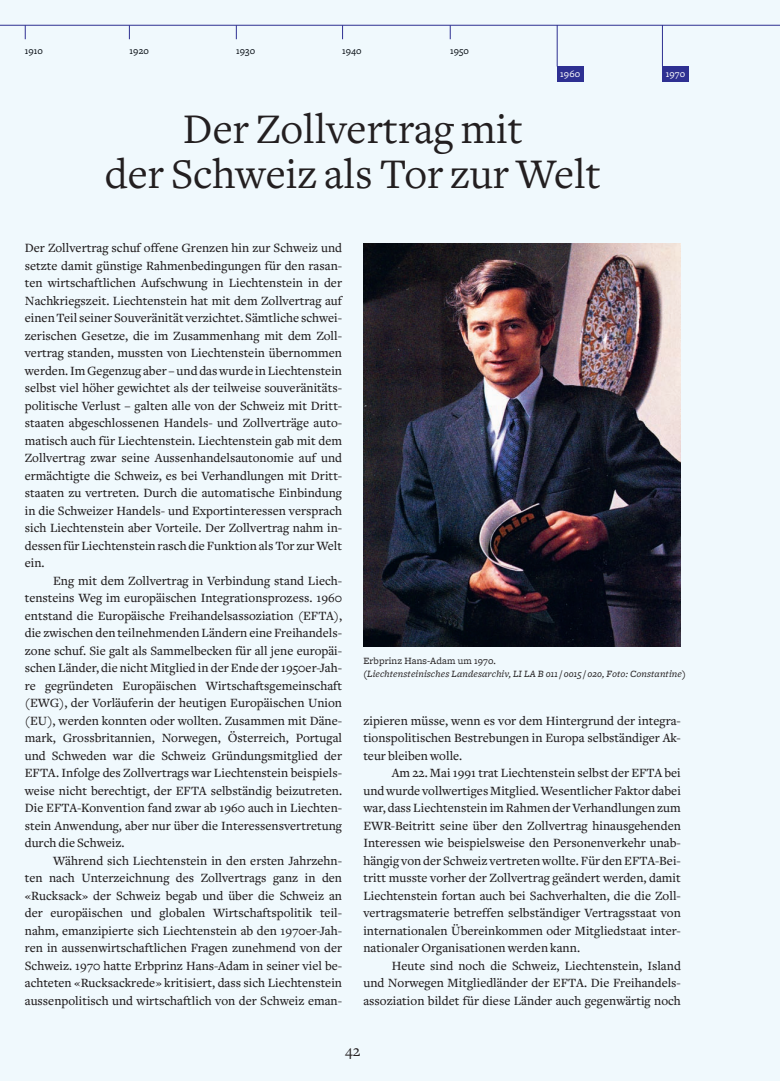
<style>
.page{position:relative;width:780px;height:1081px;background:#f0f9fd}
.page>*{position:absolute;margin:0;border:0;box-sizing:border-box;transform-origin:0 0}
.t1{font:43.75px/45px "Freight Text";color:#231f20;text-align:center}
.t2{font:16.25px "Freight Text";color:#231f20}
.t3{font:500 13.12px/17.5px "Freight Text";color:#231f20;text-align:justify}
.t4{font:italic 10px "Freight Micro";letter-spacing:.01em;color:#231f20}
.t5{font:10px "Freight Micro";letter-spacing:.01em;color:#231f20}
.t6{font:10px "Freight Micro";letter-spacing:.01em;color:#080e14}
.t7{font:10px "Freight Micro";letter-spacing:.01em;color:#fff}
</style>
<div class="page">
<hr style="left:0;top:25px;width:780px;height:1px;background:#2e3092">
<svg style="left:25px;top:25px;width:1px;height:14px"></svg>
<svg style="left:129px;top:25px;width:1px;height:14px"></svg>
<svg style="left:236px;top:25px;width:1px;height:14px"></svg>
<svg style="left:342px;top:25px;width:1px;height:14px"></svg>
<svg style="left:450px;top:25px;width:1px;height:14px"></svg>
<img style="left:363px;top:243px;width:317px;height:403px">
<hr style="left:556px;top:25px;width:1px;height:41px;background:#2e3092">
<hr style="left:662px;top:25px;width:1px;height:41px;background:#2e3092">
<div style="left:556px;top:66px;width:27px;height:16px;background:#2e3092"></div>
<div style="left:662px;top:66px;width:27px;height:16px;background:#2e3092"></div>
<p class="t6" style="left:25px;top:46px;width:20px">1910</p>
<p class="t6" style="left:130px;top:46px;width:21px">1920</p>
<p class="t6" style="left:236px;top:46px;width:21px">1930</p>
<p class="t6" style="left:342px;top:46px;width:21px">1940</p>
<p class="t6" style="left:450px;top:46px;width:21px">1950</p>
<p class="t7" style="left:560px;top:68px;width:21px">1960</p>
<p class="t7" style="left:665px;top:68px;width:21px">1970</p>
<h1 class="t1" style="left:105px;top:107px;width:497px">Der Zollvertrag mit<br>der Schweiz als Tor zur Welt</h1>
<p class="t3" style="left:25px;top:240px;width:319px">Der Zollvertrag schuf offene Grenzen hin zur Schweiz und setzte damit günstige Rahmenbedingungen für den rasan&shy;ten wirtschaftlichen Aufschwung in Liechtenstein in der Nachkriegszeit. Liechtenstein hat mit dem Zollvertrag auf einen Teil seiner Souveränität verzichtet. Sämtliche schwei&shy;zerischen Gesetze, die im Zusammenhang mit dem Zoll&shy;vertrag standen, mussten von Liechtenstein übernommen werden. Im Gegenzug aber – und das wurde in Liechtenstein selbst viel höher gewichtet als der teilweise souveränitäts&shy;politische Verlust – galten alle von der Schweiz mit Dritt&shy;staaten abgeschlossenen Handels- und Zollverträge auto&shy;matisch auch für Liechtenstein. Liechtenstein gab mit dem Zollvertrag zwar seine Aussenhandelsautonomie auf und ermächtigte die Schweiz, es bei Verhandlungen mit Dritt&shy;staaten zu vertreten. Durch die automatische Einbindung in die Schweizer Handels- und Exportinteressen versprach sich Liechtenstein aber Vorteile. Der Zollvertrag nahm in&shy;dessen für Liechtenstein rasch die Funktion als Tor zur Welt ein.</p>
<p class="t3" style="left:25px;top:572px;width:319px;text-indent:28px">Eng mit dem Zollvertrag in Verbindung stand Liech&shy;tensteins Weg im europäischen Integrationsprozess. 1960 entstand die Europäische Freihandelsassoziation (EFTA), die zwischen den teilnehmenden Ländern eine Freihandels&shy;zone schuf. Sie galt als Sammelbecken für all jene europäi&shy;schen Länder, die nicht Mitglied in der Ende der 1950er-Jah&shy;re gegründeten Europäischen Wirtschaftsgemeinschaft (EWG), der Vorläuferin der heutigen Europäischen Union (EU), werden konnten oder wollten. Zusammen mit Däne&shy;mark, Grossbritannien, Norwegen, Österreich, Portugal und Schweden war die Schweiz Gründungsmitglied der EFTA. Infolge des Zollvertrags war Liechtenstein beispiels&shy;weise nicht berechtigt, der EFTA selbständig beizutreten.<br>Die EFTA-Konvention fand zwar ab 1960 auch in Liechten&shy;stein Anwendung, aber nur über die Interessensvertretung durch die Schweiz.</p>
<p class="t3" style="left:25px;top:852px;width:319px;text-indent:28px">Während sich Liechtenstein in den ersten Jahrzehn&shy;ten nach Unterzeichnung des Zollvertrags ganz in den «Rucksack» der Schweiz begab und über die Schweiz an der europäischen und globalen Wirtschaftspolitik teil&shy;nahm, emanzipierte sich Liechtenstein ab den 1970er-Jah&shy;ren in aussenwirtschaftlichen Fragen zunehmend von der Schweiz. 1970 hatte Erbprinz Hans-Adam in seiner viel be&shy;achteten «Rucksackrede» kritisiert, dass sich Liechtenstein aussenpolitisch und wirtschaftlich von der Schweiz eman-</p>
<p class="t5" style="left:363px;top:655px;width:134px">Erbprinz Hans-Adam um 1970.</p>
<p class="t4" style="left:363px;top:668px;width:324px">(Liechtensteinisches Landesarchiv, LI LA B 011/ 0015 / 020, Foto: Constantine)</p>
<p class="t3" style="left:363px;top:712px;width:319px">zipieren müsse, wenn es vor dem Hintergrund der integra&shy;tionspolitischen Bestrebungen in Europa selbständiger Ak&shy;teur bleiben wolle.</p>
<p class="t3" style="left:363px;top:764px;width:319px;text-indent:28px">Am 22. Mai 1991 trat Liechtenstein selbst der EFTA bei und wurde vollwertiges Mitglied. Wesentlicher Faktor dabei war, dass Liechtenstein im Rahmen der Verhandlungen zum EWR-Beitritt seine über den Zollvertrag hinausgehenden Interessen wie beispielsweise den Personenverkehr unab&shy;hängig von der Schweiz vertreten wollte. Für den EFTA-Bei&shy;tritt musste vorher der Zollvertrag geändert werden, damit Liechtenstein fortan auch bei Sachverhalten, die die Zoll&shy;vertragsmaterie betreffen selbständiger Vertragsstaat von internationalen Übereinkommen oder Mitgliedstaat inter&shy;nationaler Organisationen werden kann.</p>
<p class="t3" style="left:363px;top:957px;width:319px;text-indent:28px">Heute sind noch die Schweiz, Liechtenstein, Island und Norwegen Mitgliedländer der EFTA. Die Freihandels&shy;assoziation bildet für diese Länder auch gegenwärtig noch</p>
<p class="t2" style="left:345px;top:1042px;width:17px">42</p>
</div>
